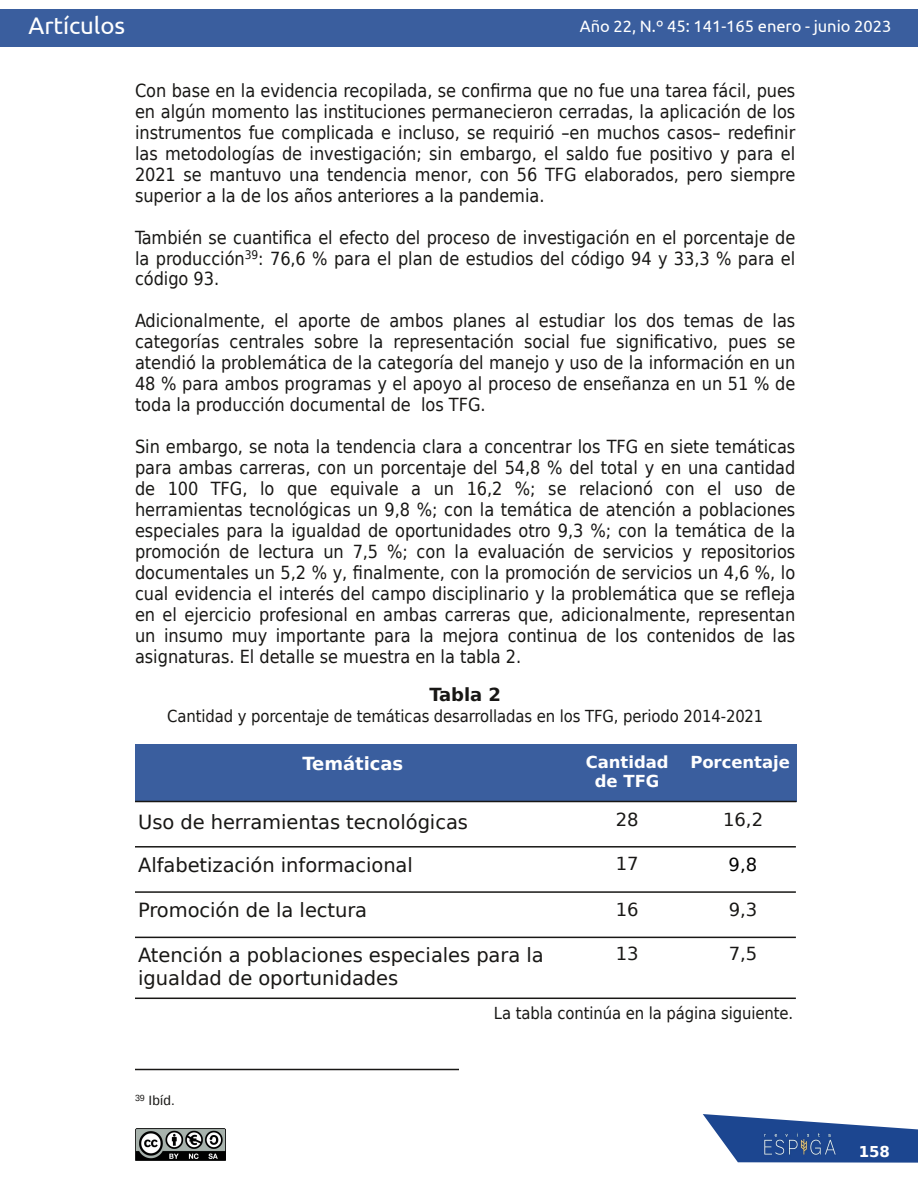
<style>
.page{position:relative;width:918px;height:1188px;background:#fff}
.page>*{position:absolute;margin:0;border:0;box-sizing:border-box;transform-origin:0 0}
.t1{font:24px "Ubuntu";letter-spacing:-.005em;color:#fff}
.t2{font:19.5px/22.5px "DejaVu Sans";letter-spacing:-.005em;color:#181715}
.t3{font:18px/21px "DejaVu Sans Condensed";color:#181715;text-align:justify}
.t4{font:18px "DejaVu Sans";letter-spacing:-.005em;color:#181715}
.t5{font:700 18px "DejaVu Sans";letter-spacing:-.005em;color:#fff}
.t6{font:700 18px "DejaVu Sans";letter-spacing:-.005em;color:#181715}
.t7{font:18px "DejaVu Sans";color:#000}
.t8{font:16.5px "DejaVu Sans Condensed";letter-spacing:-.005em;color:#181715}
.t9{font:16.5px "Ubuntu";color:#fff}
.t10{font:700 16.5px "DejaVu Sans";letter-spacing:-.005em;color:#fff}
.t11{font:700 15px "DejaVu Sans";color:#fff}
.t12{font:13.5px "Liberation Sans";color:#181715}
</style>
<div class="page">
<svg style="left:703px;top:1114px;width:215px;height:49px"></svg>
<img style="left:741px;top:1129px;width:118px;height:31px">
<div style="left:0;top:9px;width:918px;height:38px;background:#3a5e9e"></div>
<img style="left:135px;top:1129px;width:90px;height:31px">
<hr style="left:135px;top:1069px;width:324px;height:1px;background:#181715">
<div style="left:135px;top:744px;width:661px;height:58px;background:#3a5e9e"></div>
<hr style="left:135px;top:801px;width:661px;height:1px;background:#181715">
<hr style="left:135px;top:846px;width:661px;height:2px;background:#181715">
<hr style="left:135px;top:891px;width:661px;height:2px;background:#181715">
<hr style="left:135px;top:937px;width:661px;height:1px;background:#181715">
<hr style="left:135px;top:998px;width:661px;height:1px;background:#181715">
<h1 class="t1" style="left:28px;top:12px;width:98px">Artículos</h1>
<p class="t9" style="left:580px;top:16px;width:313px">Año 22, N.º 45: 141-165 enero - junio 2023</p>
<p class="t3" style="left:135px;top:80px;width:662px">Con base en la evidencia recopilada, se confirma que no fue una tarea fácil, pues en algún momento las instituciones permanecieron cerradas, la aplicación de los instrumentos fue complicada e incluso, se requirió –en muchos casos– redefinir las metodologías de investigación; sin embargo, el saldo fue positivo y para el 2021 se mantuvo una tendencia menor, con 56 TFG elaborados, pero siempre superior a la de los años anteriores a la pandemia.</p>
<p class="t3" style="left:135px;top:227px;width:662px">También se cuantifica el efecto del proceso de investigación en el porcentaje de la producción<sup>39</sup>: 76,6 % para el plan de estudios del código 94 y 33,3 % para el código 93.</p>
<p class="t3" style="left:135px;top:311px;width:662px">Adicionalmente, el aporte de ambos planes al estudiar los dos temas de las categorías centrales sobre la representación social fue significativo, pues se atendió la problemática de la categoría del manejo y uso de la información en un 48 % para ambos programas y el apoyo al proceso de enseñanza en un 51 % de toda la producción documental de los TFG.</p>
<p class="t3" style="left:135px;top:436px;width:662px">Sin embargo, se nota la tendencia clara a concentrar los TFG en siete temáticas para ambas carreras, con un porcentaje del 54,8 % del total y en una cantidad de 100 TFG, lo que equivale a un 16,2 %; se relacionó con el uso de herramientas tecnológicas un 9,8 %; con la temática de atención a poblaciones especiales para la igualdad de oportunidades otro 9,3 %; con la temática de la promoción de lectura un 7,5 %; con la evaluación de servicios y repositorios documentales un 5,2 % y, finalmente, con la promoción de servicios un 4,6 %, lo cual evidencia el interés del campo disciplinario y la problemática que se refleja en el ejercicio profesional en ambas carreras que, adicionalmente, representan un insumo muy importante para la mejora continua de los contenidos de las asignaturas. El detalle se muestra en la tabla 2.</p>
<p class="t6" style="left:430px;top:684px;width:73px">Tabla 2</p>
<p class="t8" style="left:167px;top:706px;width:598px">Cantidad y porcentaje de temáticas desarrolladas en los TFG, periodo 2014-2021</p>
<p class="t5" style="left:303px;top:753px;width:102px">Temáticas</p>
<p class="t10" style="left:586px;top:752px;width:84px">Cantidad</p>
<p class="t10" style="left:690px;top:752px;width:101px">Porcentaje</p>
<p class="t10" style="left:595px;top:772px;width:66px">de TFG</p>
<p class="t2" style="left:138px;top:811px;width:331px">Uso de herramientas tecnológicas</p>
<p class="t4" style="left:616px;top:810px;width:24px">28</p>
<p class="t4" style="left:723px;top:810px;width:41px">16,2</p>
<p class="t2" style="left:138px;top:854px;width:276px">Alfabetización informacional</p>
<p class="t4" style="left:616px;top:854px;width:24px">17</p>
<p class="t7" style="left:729px;top:854px;width:30px">9,8</p>
<p class="t2" style="left:138px;top:899px;width:230px">Promoción de la lectura</p>
<p class="t4" style="left:616px;top:899px;width:24px">16</p>
<p class="t4" style="left:729px;top:899px;width:30px">9,3</p>
<p class="t2" style="left:138px;top:944px;width:407px">Atención a poblaciones especiales para la igualdad de oportunidades</p>
<p class="t4" style="left:616px;top:943px;width:24px">13</p>
<p class="t4" style="left:729px;top:943px;width:30px">7,5</p>
<p class="t8" style="left:494px;top:1003px;width:301px">La tabla continúa en la página siguiente.</p>
<p class="t12" style="left:135px;top:1092px;width:41px"><sup>39</sup> Ibíd.</p>
<p class="t11" style="left:859px;top:1143px;width:33px">158</p>
</div>
